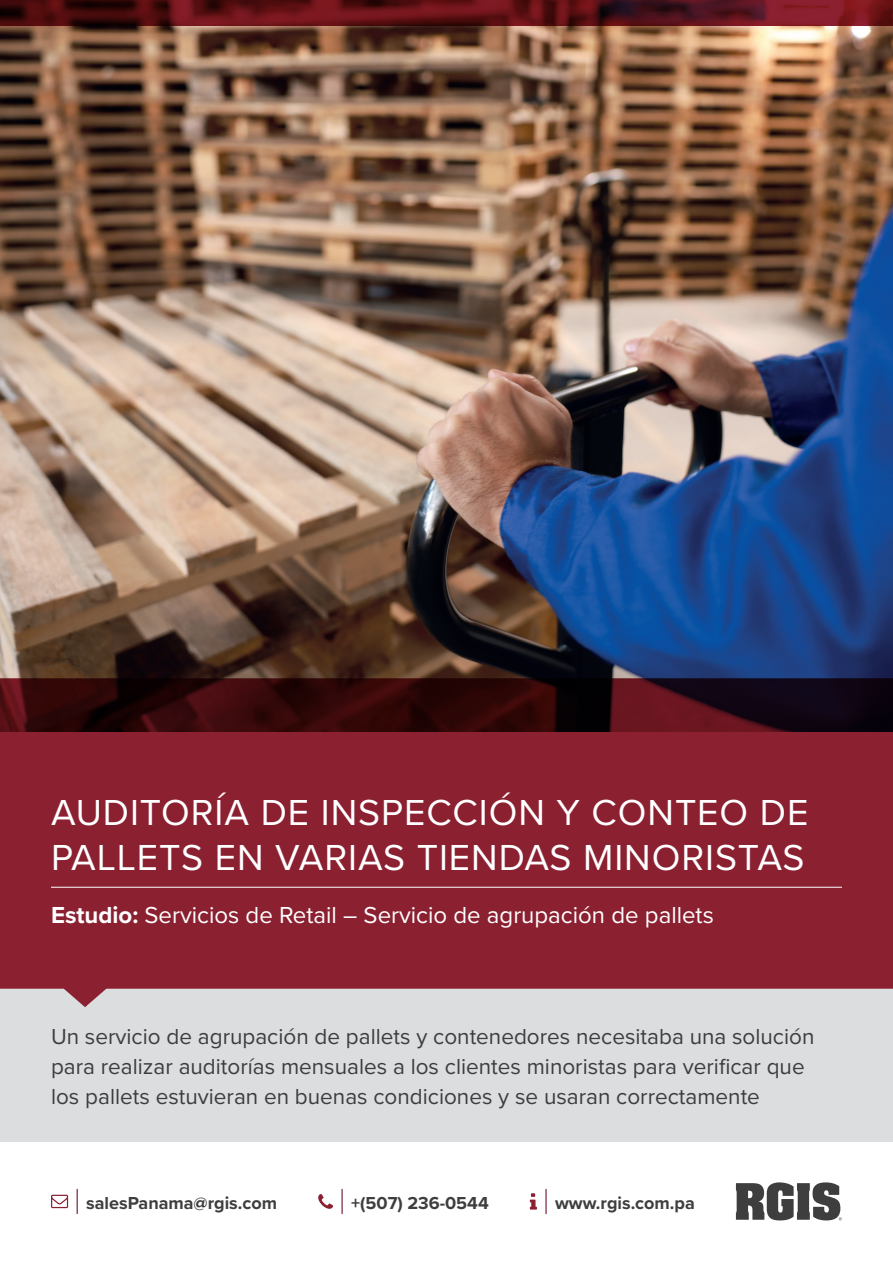
<style>
.page{position:relative;width:893px;height:1263px;background:#fff}
.page>*{position:absolute;margin:0;border:0;box-sizing:border-box;transform-origin:0 0}
.t1{font:37.5px/45px "Proxima Nova";letter-spacing:.025em;color:#fff}
.t2{font:24px "Proxima Nova";color:#fff}
.t3{font:22.5px/30px "Proxima Nova";color:#3e3e3f}
.t4{font:700 18px "Proxima Nova";color:#3e3e3f}
.s1{font-weight:700}
</style>
<div class="page">
<hr style="left:545px;top:1189px;width:2px;height:24px;background:#6b1537">
<svg style="left:530px;top:1193px;width:7px;height:16px"></svg>
<svg style="left:77px;top:1189px;width:1px;height:24px"></svg>
<svg style="left:51px;top:1195px;width:17px;height:13px"></svg>
<svg style="left:342px;top:1189px;width:1px;height:24px"></svg>
<svg style="left:318px;top:1194px;width:15px;height:15px"></svg>
<svg style="left:736px;top:1182px;width:106px;height:38px"></svg>
<div style="left:0;top:989px;width:893px;height:153px;background:#dcdddf"></div>
<svg style="left:0;top:731px;width:893px;height:276px;background:#902c3c"></svg>
<hr style="left:51px;top:887px;width:791px;height:1px;background:#fff">
<img style="left:0;top:26px;width:893px;height:705px">
<svg style="left:0;top:0;width:893px;height:26px;background:#5b1117"></svg>
<h1 class="t1" style="left:51px;top:788px;width:759px">AUDITORÍA DE INSPECCIÓN Y CONTEO DE<br>PALLETS EN VARIAS TIENDAS MINORISTAS</h1>
<p class="t2" style="left:51px;top:897px;width:664px"><span class="s1">Estudio:</span> Servicios de Retail – Servicio de agrupación de pallets</p>
<p class="t3" style="left:51px;top:1021px;width:765px">Un servicio de agrupación de pallets y contenedores necesitaba una solución para realizar auditorías mensuales a los clientes minoristas para verificar que los pallets estuvieran en buenas condiciones y se usaran correctamente</p>
<p class="t4" style="left:86px;top:1189px;width:192px">salesPanama@rgis.com</p>
<p class="t4" style="left:351px;top:1189px;width:139px">+(507) 236-0544</p>
<p class="t4" style="left:555px;top:1189px;width:141px">www.rgis.com.pa</p>
</div>
